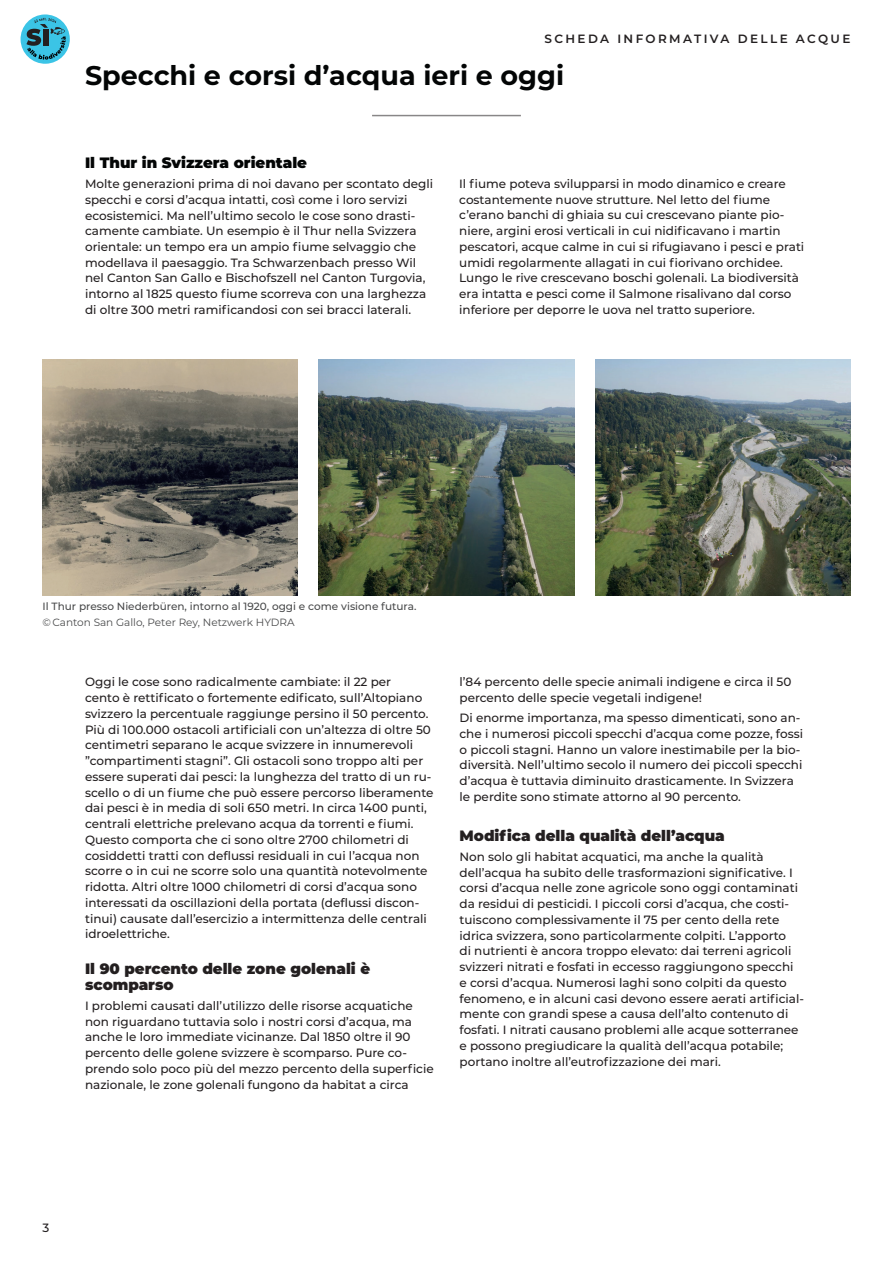
<style>
.page{position:relative;width:893px;height:1263px;background:#fff}
.page>*{position:absolute;margin:0;border:0;box-sizing:border-box;transform-origin:0 0}
.t1{font:700 27px "Montserrat";color:#030505}
.t2{font:900 15px/15.8px "Montserrat";color:#231f20}
.t3{font:900 15px "Montserrat";color:#030505}
.t4{font:500 12px/15.8px "Montserrat";color:#231f20}
.t5{font:600 12px "Montserrat";letter-spacing:.2em;color:#231f20}
.t6{font:500 10.5px "Montserrat";color:#494a4b}
.t7{font:10.5px "Montserrat";color:#494a4b}
</style>
<div class="page">
<img style="left:43px;top:359px;width:255px;height:237px">
<hr style="left:372px;top:115px;width:149px;height:1px;background:#231f20">
<svg style="left:20px;top:14px;width:50px;height:50px"></svg>
<svg style="left:26px;top:18px;width:40px;height:42px;background:#3b96ad"></svg>
<img style="left:319px;top:359px;width:255px;height:237px">
<img style="left:595px;top:359px;width:255px;height:237px">
<p class="t5" style="left:544px;top:30px;width:308px">SCHEDA INFORMATIVA DELLE ACQUE</p>
<h1 class="t1" style="left:85px;top:56px;width:481px">Specchi e corsi d’acqua ieri e oggi</h1>
<p class="t3" style="left:85px;top:151px;width:224px">Il Thur in Svizzera orientale</p>
<p class="t4" style="left:85px;top:175px;width:350px">Molte generazioni prima di noi davano per scontato degli specchi e corsi d’acqua intatti, così come i loro servizi ecosistemici. Ma nell’ultimo secolo le cose sono drasti&shy;camente cambiate. Un esempio è il Thur nella Svizzera orientale: un tempo era un ampio fiume selvaggio che modellava il paesaggio. Tra Schwarzenbach presso Wil nel Canton San Gallo e Bischofszell nel Canton Turgovia, intorno al 1825 questo fiume scorreva con una larghezza di oltre 300 metri ramificandosi con sei bracci laterali.</p>
<p class="t4" style="left:459px;top:175px;width:347px">Il fiume poteva svilupparsi in modo dinamico e creare costantemente nuove strutture. Nel letto del fiume c’erano banchi di ghiaia su cui crescevano piante pio&shy;niere, argini erosi verticali in cui nidificavano i martin pescatori, acque calme in cui si rifugiavano i pesci e prati umidi regolarmente allagati in cui fiorivano orchidee.<br>Lungo le rive crescevano boschi golenali. La biodiversità era intatta e pesci come il Salmone risalivano dal corso inferiore per deporre le uova nel tratto superiore.</p>
<p class="t6" style="left:43px;top:599px;width:375px">Il Thur presso Niederbüren, intorno al 1920, oggi e come visione futura.</p>
<p class="t7" style="left:43px;top:615px;width:254px">© Canton San Gallo, Peter Rey, Netzwerk HYDRA</p>
<p class="t4" style="left:85px;top:674px;width:350px">Oggi le cose sono radicalmente cambiate: il 22 per<br>cento è rettificato o fortemente edificato, sull’Altopiano svizzero la percentuale raggiunge persino il 50 percento.<br>Più di 100.000 ostacoli artificiali con un’altezza di oltre 50 centimetri separano le acque svizzere in innumerevoli ”compartimenti stagni”. Gli ostacoli sono troppo alti per essere superati dai pesci: la lunghezza del tratto di un ru&shy;scello o di un fiume che può essere percorso liberamente dai pesci è in media di soli 650 metri. In circa 1400 punti, centrali elettriche prelevano acqua da torrenti e fiumi.<br>Questo comporta che ci sono oltre 2700 chilometri di cosiddetti tratti con deflussi residuali in cui l’acqua non scorre o in cui ne scorre solo una quantità notevolmente ridotta. Altri oltre 1000 chilometri di corsi d’acqua sono interessati da oscillazioni della portata (deflussi discon&shy;tinui) causate dall’esercizio a intermittenza delle centrali idroelettriche.</p>
<p class="t2" style="left:85px;top:960px;width:287px">Il 90 percento delle zone golenali è scomparso</p>
<p class="t4" style="left:85px;top:997px;width:350px">I problemi causati dall’utilizzo delle risorse acquatiche non riguardano tuttavia solo i nostri corsi d’acqua, ma anche le loro immediate vicinanze. Dal 1850 oltre il 90 percento delle golene svizzere è scomparso. Pure co&shy;prendo solo poco più del mezzo percento della superficie nazionale, le zone golenali fungono da habitat a circa</p>
<p class="t4" style="left:460px;top:674px;width:333px">l’84 percento delle specie animali indigene e circa il 50 percento delle specie vegetali indigene!</p>
<p class="t4" style="left:460px;top:709px;width:345px">Di enorme importanza, ma spesso dimenticati, sono an&shy;che i numerosi piccoli specchi d’acqua come pozze, fossi o piccoli stagni. Hanno un valore inestimabile per la bio&shy;diversità. Nell’ultimo secolo il numero dei piccoli specchi d’acqua è tuttavia diminuito drasticamente. In Svizzera le perdite sono stimate attorno al 90 percento.</p>
<p class="t2" style="left:460px;top:827px;width:267px">Modifica della qualità dell’acqua</p>
<p class="t4" style="left:460px;top:848px;width:346px">Non solo gli habitat acquatici, ma anche la qualità dell’acqua ha subito delle trasformazioni significative. I corsi d’acqua nelle zone agricole sono oggi contaminati da residui di pesticidi. I piccoli corsi d’acqua, che costi&shy;tuiscono complessivamente il 75 per cento della rete idrica svizzera, sono particolarmente colpiti. L’apporto<br>di nutrienti è ancora troppo elevato: dai terreni agricoli svizzeri nitrati e fosfati in eccesso raggiungono specchi<br>e corsi d’acqua. Numerosi laghi sono colpiti da questo fenomeno, e in alcuni casi devono essere aerati artificial&shy;mente con grandi spese a causa dell’alto contenuto di fosfati. I nitrati causano problemi alle acque sotterranee e possono pregiudicare la qualità dell’acqua potabile; portano inoltre all’eutrofizzazione dei mari.</p>
<p class="t4" style="left:43px;top:1219px;width:8px">3</p>
</div>
